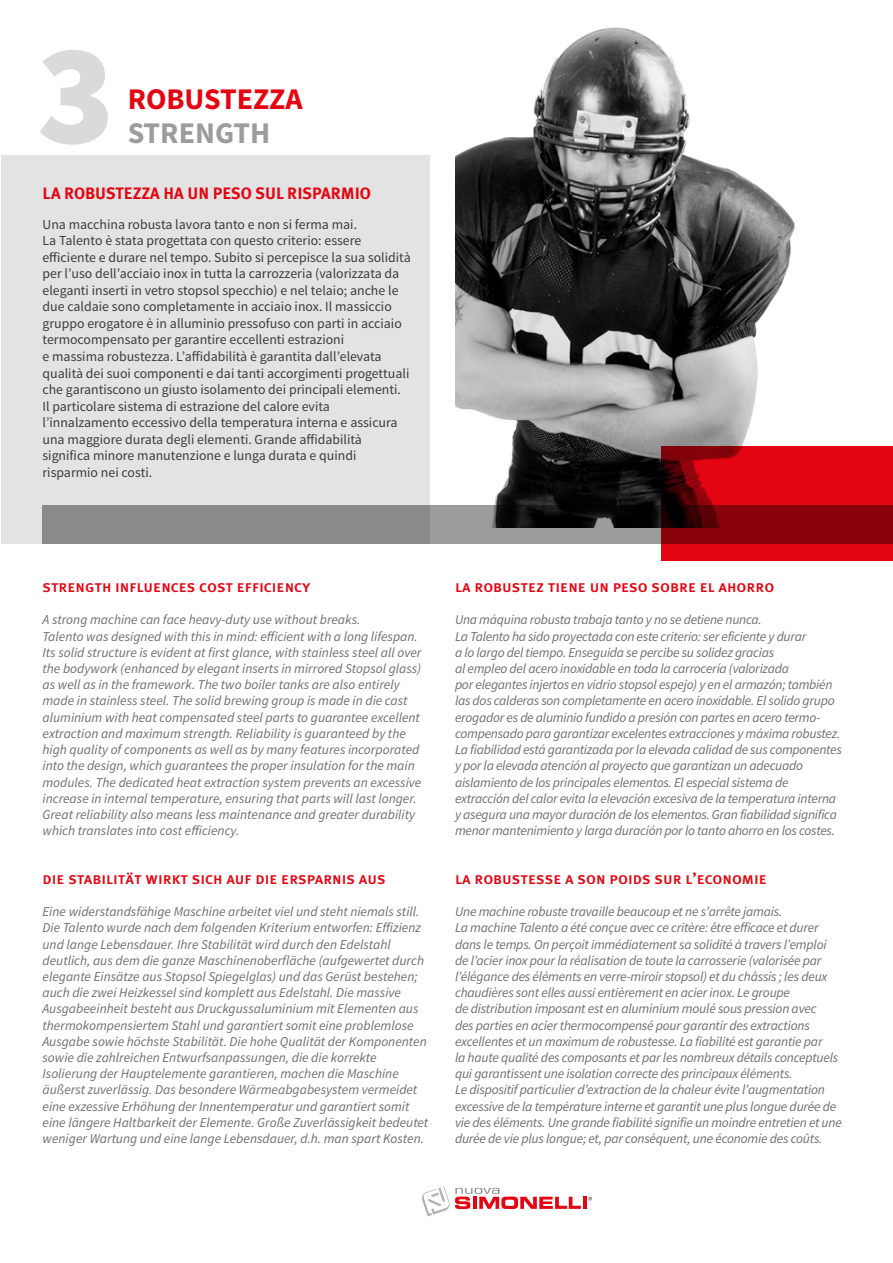
<style>
.page{position:relative;width:893px;height:1263px;background:#fff}
.page>*{position:absolute;margin:0;border:0;box-sizing:border-box;transform-origin:0 0}
.t1{font:900 144px "Source Sans Pro";color:#dadad9}
.t2{font:700 30px "Source Sans Pro";color:#e30512}
.t3{font:700 30px "Source Sans Pro";color:#9c9c9c}
.t4{font:16.5px "Meta Plus Medium Caps";color:#e30512}
.t5{font:700 16.5px "Meta Plus";color:#e30512}
.t6{font:13.8px/16.5px "Source Sans Pro";color:#3c3c3a}
.t7{font:italic 13.5px/16.2px "Source Sans Pro";letter-spacing:-.015em;color:#6e6e6e}
</style>
<div class="page">
<div style="left:1px;top:155px;width:428px;height:388px;background:#e3e3e3"></div>
<svg style="left:43px;top:505px;width:618px;height:38px;background:#8c8c8c"></svg>
<img style="left:455px;top:27px;width:340px;height:500px">
<svg style="left:661px;top:446px;width:232px;height:114px;background:#b1030e"></svg>
<svg style="left:422px;top:1186px;width:170px;height:30px"></svg>
<h1 class="t1" style="left:37px;top:1px;width:79px">3</h1>
<h2 class="t2" style="left:128px;top:80px;width:176px">ROBUSTEZZA</h2>
<h2 class="t3" style="left:128px;top:114px;width:144px">STRENGTH</h2>
<p class="t5" style="left:43px;top:184px;width:330px">LA ROBUSTEZZA HA UN PESO SUL RISPARMIO</p>
<p class="t6" style="left:43px;top:216px;width:370px">Una macchina robusta lavora tanto e non si ferma mai.<br>La Talento è stata progettata con questo criterio: essere efficiente e durare nel tempo. Subito si percepisce la sua solidità per l’uso dell’acciaio inox in tutta la carrozzeria (valorizzata da eleganti inserti in vetro stopsol specchio) e nel telaio; anche le due caldaie sono completamente in acciaio inox. Il massiccio gruppo erogatore è in alluminio pressofuso con parti in acciaio termocompensato per garantire eccellenti estrazioni<br>e massima robustezza. L’affidabilità è garantita dall’elevata qualità dei suoi componenti e dai tanti accorgimenti progettuali che garantiscono un giusto isolamento dei principali elementi.<br>Il particolare sistema di estrazione del calore evita l’innalzamento eccessivo della temperatura interna e assicura una maggiore durata degli elementi. Grande affidabilità significa minore manutenzione e lunga durata e quindi risparmio nei costi.</p>
<p class="t4" style="left:43px;top:577px;width:269px">strength influences cost efficiency</p>
<p class="t7" style="left:43px;top:612px;width:381px">A strong machine can face heavy-duty use without breaks.<br>Talento was designed with this in mind: efficient with a long lifespan.<br>Its solid structure is evident at first glance, with stainless steel all over the bodywork (enhanced by elegant inserts in mirrored Stopsol glass) as well as in the framework. The two boiler tanks are also entirely made in stainless steel. The solid brewing group is made in die cast aluminium with heat compensated steel parts to guarantee excellent extraction and maximum strength. Reliability is guaranteed by the high quality of components as well as by many features incorporated into the design, which guarantees the proper insulation for the main modules. The dedicated heat extraction system prevents an excessive increase in internal temperature, ensuring that parts will last longer.<br>Great reliability also means less maintenance and greater durability which translates into cost efficiency.</p>
<p class="t4" style="left:43px;top:868px;width:345px">die stabilität wirkt sich auf die ersparnis aus</p>
<p class="t7" style="left:43px;top:903px;width:387px">Eine widerstandsfähige Maschine arbeitet viel und steht niemals still.<br>Die Talento wurde nach dem folgenden Kriterium entworfen: Effizienz und lange Lebensdauer. Ihre Stabilität wird durch den Edelstahl deutlich, aus dem die ganze Maschinenoberfläche (aufgewertet durch elegante Einsätze aus Stopsol Spiegelglas) und das Gerüst bestehen; auch die zwei Heizkessel sind komplett aus Edelstahl. Die massive Ausgabeeinheit besteht aus Druckgussaluminium mit Elementen aus thermokompensiertem Stahl und garantiert somit eine problemlose Ausgabe sowie höchste Stabilität. Die hohe Qualität der Komponenten sowie die zahlreichen Entwurfsanpassungen, die die korrekte Isolierung der Hauptelemente garantieren, machen die Maschine äußerst zuverlässig. Das besondere Wärmeabgabesystem vermeidet eine exzessive Erhöhung der Innentemperatur und garantiert somit eine längere Haltbarkeit der Elemente. Große Zuverlässigkeit bedeutet weniger Wartung und eine lange Lebensdauer, d.h. man spart Kosten.</p>
<p class="t4" style="left:455px;top:577px;width:321px">la robustez tiene un peso sobre el ahorro</p>
<p class="t7" style="left:455px;top:612px;width:388px">Una máquina robusta trabaja tanto y no se detiene nunca.<br>La Talento ha sido proyectada con este criterio: ser eficiente y durar<br>a lo largo del tiempo. Enseguida se percibe su solidez gracias<br>al empleo del acero inoxidable en toda la carrocería (valorizada<br>por elegantes injertos en vidrio stopsol espejo) y en el armazón; también las dos calderas son completamente en acero inoxidable. El solido grupo erogador es de aluminio fundido a presión con partes en acero termo&shy;compensado para garantizar excelentes extracciones y máxima robustez.<br>La fiabilidad está garantizada por la elevada calidad de sus componentes y por la elevada atención al proyecto que garantizan un adecuado aislamiento de los principales elementos. El especial sistema de extracción del calor evita la elevación excesiva de la temperatura interna y asegura una mayor duración de los elementos. Gran fiabilidad significa menor mantenimiento y larga duración por lo tanto ahorro en los costes.</p>
<p class="t4" style="left:455px;top:868px;width:313px">la robustesse a son poids sur l’economie</p>
<p class="t7" style="left:455px;top:903px;width:388px">Une machine robuste travaille beaucoup et ne s’arrête jamais.<br>La machine Talento a été conçue avec ce critère: être efficace et durer dans le temps. On perçoit immédiatement sa solidité à travers l’emploi de l’acier inox pour la réalisation de toute la carrosserie (valorisée par l’élégance des éléments en verre-miroir stopsol) et du châssis ; les deux chaudières sont elles aussi entièrement en acier inox. Le groupe<br>de distribution imposant est en aluminium moulé sous pression avec<br>des parties en acier thermocompensé pour garantir des extractions excellentes et un maximum de robustesse. La fiabilité est garantie par<br>la haute qualité des composants et par les nombreux détails conceptuels qui garantissent une isolation correcte des principaux éléments.<br>Le dispositif particulier d’extraction de la chaleur évite l’augmentation excessive de la température interne et garantit une plus longue durée de vie des éléments. Une grande fiabilité signifie un moindre entretien et une durée de vie plus longue; et, par conséquent, une économie des coûts.</p>
</div>
